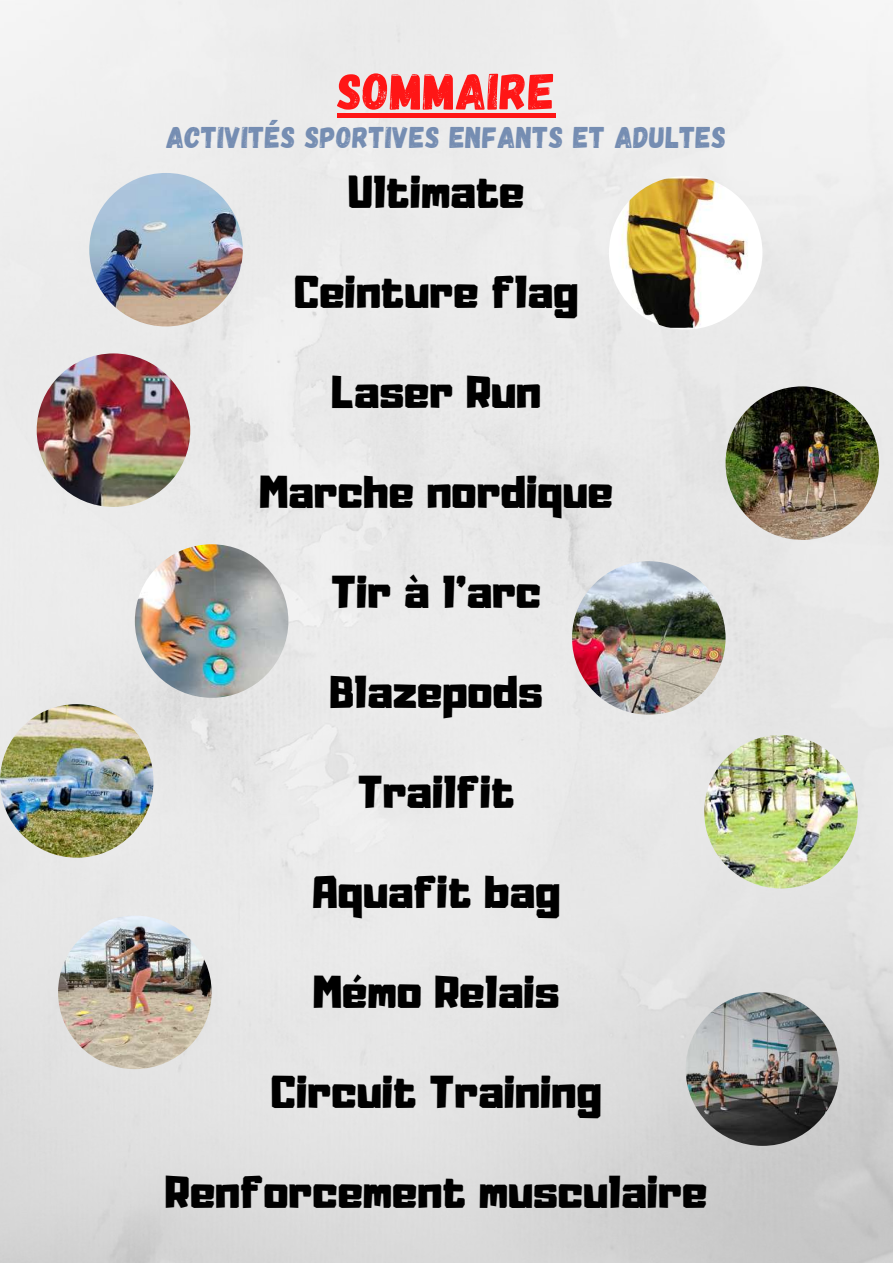
<style>
.page{position:relative;width:893px;height:1264px;background:#fff}
.page>*{position:absolute;margin:0;border:0;box-sizing:border-box;transform-origin:0 0}
.t1{font:51.3px "Gagalin";letter-spacing:.015em;color:#ff1616}
.t2{font:40.5px "Adumu";letter-spacing:.015em;color:#000}
.t3{font:30px "Gagalin";letter-spacing:.015em;color:#758db2}
</style>
<div class="page">
<img style="left:0;top:0;width:892px;height:1262px">
<img style="left:89px;top:173px;width:154px;height:153px;border-radius:50%">
<img style="left:37px;top:353px;width:153px;height:154px;border-radius:50%">
<img style="left:135px;top:544px;width:153px;height:153px;border-radius:50%">
<img style="left:0;top:704px;width:153px;height:153px;border-radius:50%">
<img style="left:58px;top:915px;width:153px;height:154px;border-radius:50%">
<img style="left:609px;top:176px;width:153px;height:153px;border-radius:50%">
<img style="left:725px;top:386px;width:154px;height:154px;border-radius:50%">
<img style="left:572px;top:561px;width:153px;height:153px;border-radius:50%">
<img style="left:704px;top:735px;width:153px;height:153px;border-radius:50%">
<img style="left:685px;top:992px;width:154px;height:153px;border-radius:50%">
<hr style="left:337px;top:113px;width:219px;height:4px;background:#ff1616">
<p class="t1" style="left:337px;top:58px;width:219px">SOMMAIRE</p>
<p class="t3" style="left:166px;top:118px;width:561px">ACTIVITÉS SPORTIVES ENFANTS ET ADULTES</p>
<p class="t2" style="left:348px;top:175px;width:177px">Ultimate</p>
<p class="t2" style="left:294px;top:275px;width:285px">Ceinture flag</p>
<p class="t2" style="left:331px;top:375px;width:211px">Laser Run</p>
<p class="t2" style="left:259px;top:475px;width:355px">Marche nordique</p>
<p class="t2" style="left:331px;top:575px;width:211px">Tir à l’arc</p>
<p class="t2" style="left:330px;top:675px;width:214px">Blazepods</p>
<p class="t2" style="left:358px;top:775px;width:158px">Trailfit</p>
<p class="t2" style="left:312px;top:875px;width:249px">Aquafit bag</p>
<p class="t2" style="left:313px;top:975px;width:248px">Mémo Relais</p>
<p class="t2" style="left:271px;top:1075px;width:332px">Circuit Training</p>
<p class="t2" style="left:165px;top:1175px;width:543px">Renforcement musculaire</p>
</div>
